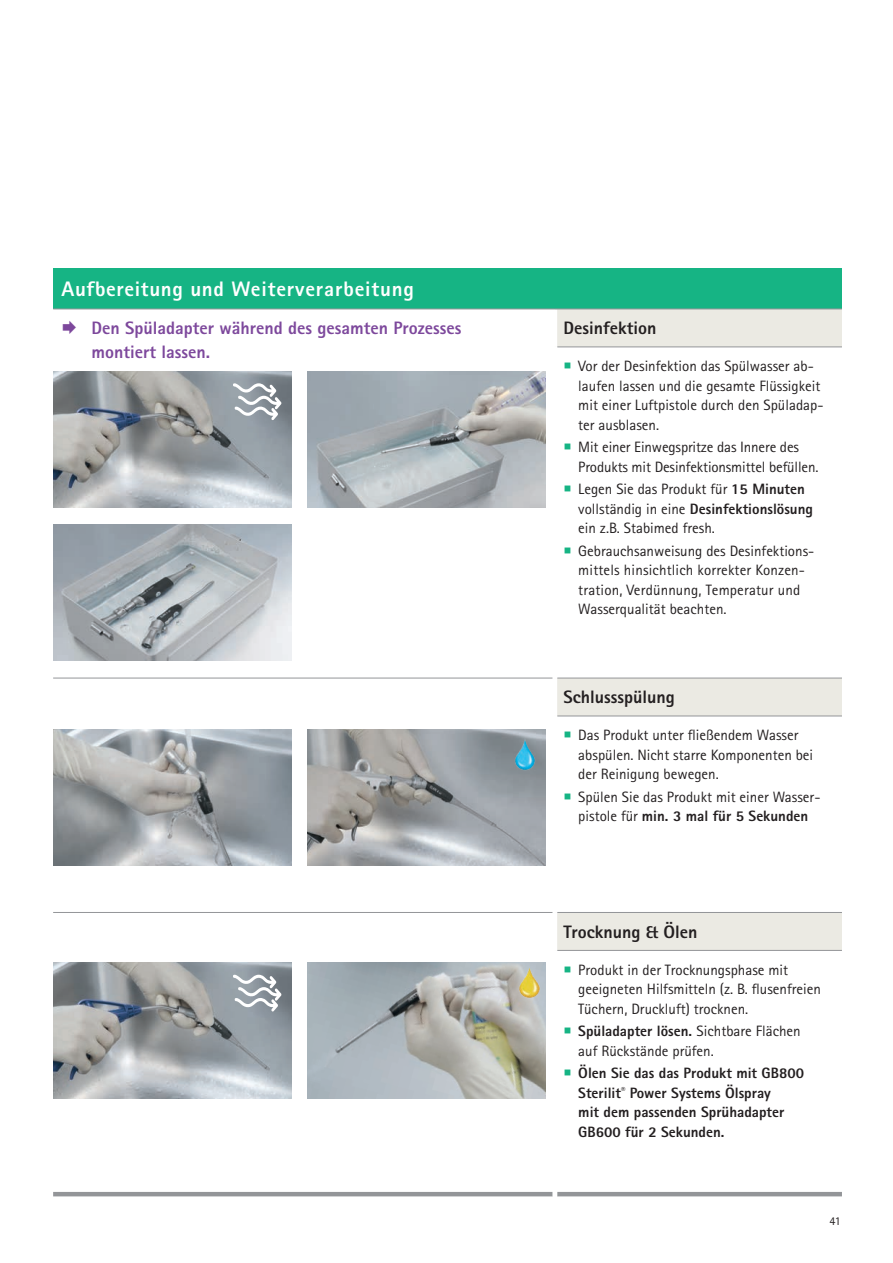
<style>
.page{position:relative;width:893px;height:1263px;background:#fff}
.page>*{position:absolute;margin:0;border:0;box-sizing:border-box;transform-origin:0 0}
.t1{font:800 21px "Rotis Sans Serif Pro";letter-spacing:.04em;color:#fff}
.t2{font:800 18px/24px "Rotis Sans Serif Pro";color:#7d489c}
.t3{font:800 18px "Rotis Sans Serif Pro";color:#231f20}
.t4{font:15px/19.5px "Rotis Sans Serif Pro";color:#231f20}
.t5{font:800 15px/19.5px "Rotis Sans Serif Pro";color:#231f20}
.t6{font:12px "Rotis Sans Serif Pro";color:#231f20}
.s1{color:#16b484}
.s2{font-weight:800}
</style>
<div class="page">
<div style="left:53px;top:269px;width:789px;height:40px;background:#16b484"></div>
<svg style="left:53px;top:371px;width:500px;height:728px"></svg>
<svg style="left:557px;top:310px;width:285px;height:640px"></svg>
<hr style="left:53px;top:1192px;width:500px;height:4px;background:#939598">
<hr style="left:557px;top:1192px;width:285px;height:4px;background:#939598">
<hr style="left:557px;top:346px;width:285px;height:1px;background:#939598">
<hr style="left:557px;top:678px;width:285px;height:1px;background:#939598">
<hr style="left:557px;top:716px;width:285px;height:1px;background:#939598">
<hr style="left:557px;top:912px;width:285px;height:1px;background:#939598">
<hr style="left:557px;top:950px;width:285px;height:1px;background:#939598">
<hr style="left:53px;top:678px;width:500px;height:1px;background:#939598">
<hr style="left:53px;top:912px;width:500px;height:1px;background:#939598">
<hr style="left:53px;top:309px;width:502px;height:1px;background:#939598">
<hr style="left:555px;top:309px;width:287px;height:1px;background:#939598">
<img style="left:53px;top:371px;width:238px;height:136px">
<img style="left:307px;top:371px;width:238px;height:136px">
<img style="left:53px;top:524px;width:238px;height:136px">
<svg style="left:233px;top:383px;width:49px;height:37px"></svg>
<img style="left:53px;top:730px;width:238px;height:136px">
<img style="left:307px;top:730px;width:238px;height:136px">
<img style="left:514px;top:739px;width:22px;height:31px">
<img style="left:307px;top:962px;width:238px;height:136px">
<img style="left:53px;top:962px;width:238px;height:136px">
<svg style="left:233px;top:975px;width:49px;height:37px"></svg>
<img style="left:519px;top:966px;width:21px;height:32px">
<h1 class="t1" style="left:62px;top:276px;width:354px">Aufbereitung und Weiterverarbeitung</h1>
<p class="t2" style="left:91px;top:316px;width:371px">Den Spüladapter während des gesamten Prozesses montiert lassen.</p>
<p class="t3" style="left:563px;top:317px;width:94px">Desinfektion</p>
<p class="t4" style="left:578px;top:356px;width:247px;text-indent:-15px"><span class="s1">○</span> Vor der Desinfektion das Spülwasser ab&shy;laufen lassen und die gesamte Flüssigkeit mit einer Luftpistole durch den Spüladap&shy;ter ausblasen.</p>
<p class="t4" style="left:578px;top:437px;width:242px;text-indent:-15px"><span class="s1">○</span> Mit einer Einwegspritze das Innere des<br>Produkts mit Desinfektionsmittel befüllen.</p>
<p class="t4" style="left:578px;top:479px;width:236px;text-indent:-15px"><span class="s1">○</span> Legen Sie das Produkt für <span class="s2">15 Minuten </span>vollständig in eine <span class="s2">Desinfektionslösung </span>ein z.B. Stabimed fresh.</p>
<p class="t4" style="left:578px;top:541px;width:238px;text-indent:-15px"><span class="s1">○</span> Gebrauchsanweisung des Desinfektions&shy;mittels hinsichtlich korrekter Konzen&shy;tration, Verdünnung, Temperatur und Wasserqualität beachten.</p>
<p class="t3" style="left:563px;top:686px;width:113px">Schlussspülung</p>
<p class="t4" style="left:578px;top:726px;width:236px;text-indent:-15px"><span class="s1">○</span> Das Produkt unter fließendem Wasser abspülen. Nicht starre Komponenten bei der Reinigung bewegen.</p>
<p class="t4" style="left:563px;top:787px;width:258px;text-align:center"><span class="s1">○</span> Spülen Sie das Produkt mit einer Wasser&shy;pistole für <span class="s2">min. 3 mal für 5 Sekunden</span></p>
<p class="t3" style="left:563px;top:920px;width:135px">Trocknung &amp; Ölen</p>
<p class="t4" style="left:578px;top:960px;width:244px;text-indent:-15px"><span class="s1">○</span> Produkt in der Trocknungsphase mit geeigneten Hilfsmitteln (z. B. flusenfreien<br>Tüchern, Druckluft) trocknen.</p>
<p class="t4" style="left:578px;top:1021px;width:224px;text-indent:-15px"><span class="s1">○</span> <span class="s2">Spüladapter lösen.</span> Sichtbare Flächen auf Rückstände prüfen.</p>
<p class="t5" style="left:578px;top:1063px;width:227px;text-indent:-15px"><span class="s1">○</span> Ölen Sie das das Produkt mit GB800<br>Sterilit<sup>®</sup> Power Systems Ölspray<br>mit dem passenden Sprühadapter<br>GB600 für 2 Sekunden.</p>
<p class="t6" style="left:829px;top:1213px;width:13px">41</p>
</div>
